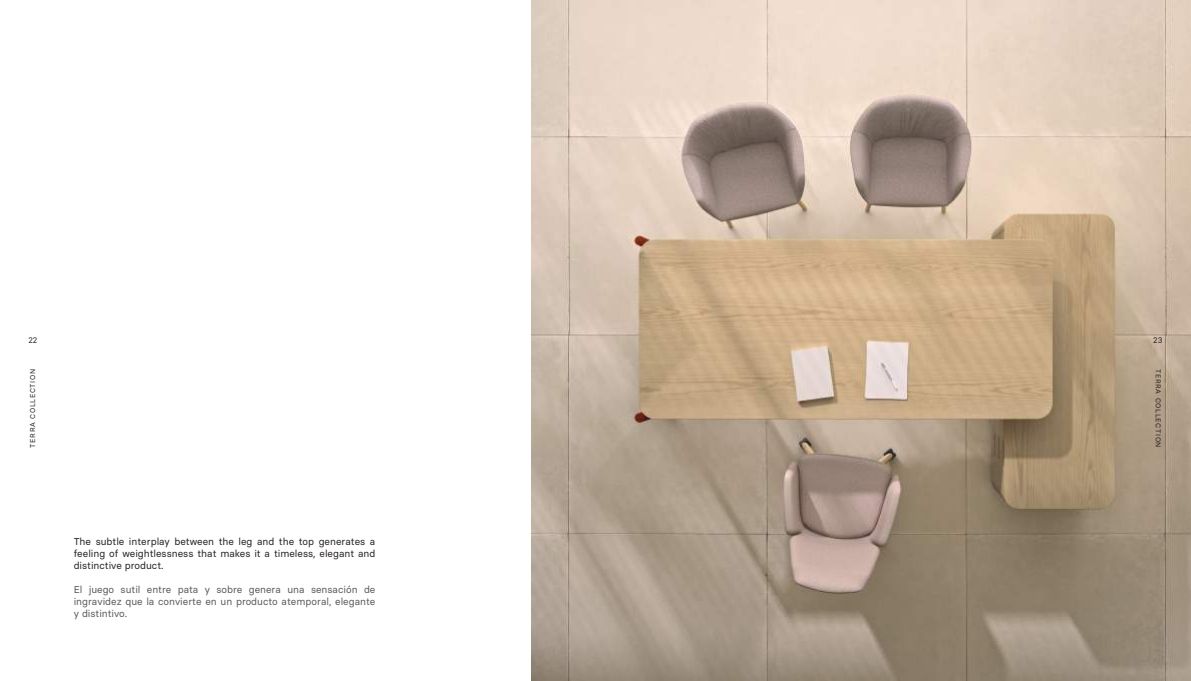
<style>
.page{position:relative;width:1191px;height:681px;background:#fff}
.page>*{position:absolute;margin:0;border:0;box-sizing:border-box;transform-origin:0 0}
.t1{font:10px/12px "Basier Square";color:#241f1f;text-align:justify}
.t2{font:10px/12px "Basier Square";color:#5a5758;text-align:justify}
.t3{font:8px "Basier Square";color:#241f1f}
.t4{font:7px "Basier Square";letter-spacing:.1em;color:#241f1f}
</style>
<div class="page">
<img style="left:531px;top:0;width:660px;height:680px">
<p class="t3" style="left:28px;top:335px;width:11px">22</p>
<p class="t3" style="left:1153px;top:335px;width:11px">23</p>
<p class="t4" style="left:28px;top:447px;width:80px;rotate:-90deg">TERRA COLLECTION</p>
<p class="t1" style="left:74px;top:535px;width:303px">The subtle interplay between the leg and the top generates a feeling of weightlessness that makes it a timeless, elegant and distinctive product.</p>
<p class="t2" style="left:74px;top:583px;width:303px">El juego sutil entre pata y sobre genera una sensación de ingravidez que la convierte en un producto atemporal, elegante y distintivo.</p>
<p class="t4" style="left:1162px;top:369px;width:80px;rotate:90deg">TERRA COLLECTION</p>
</div>
